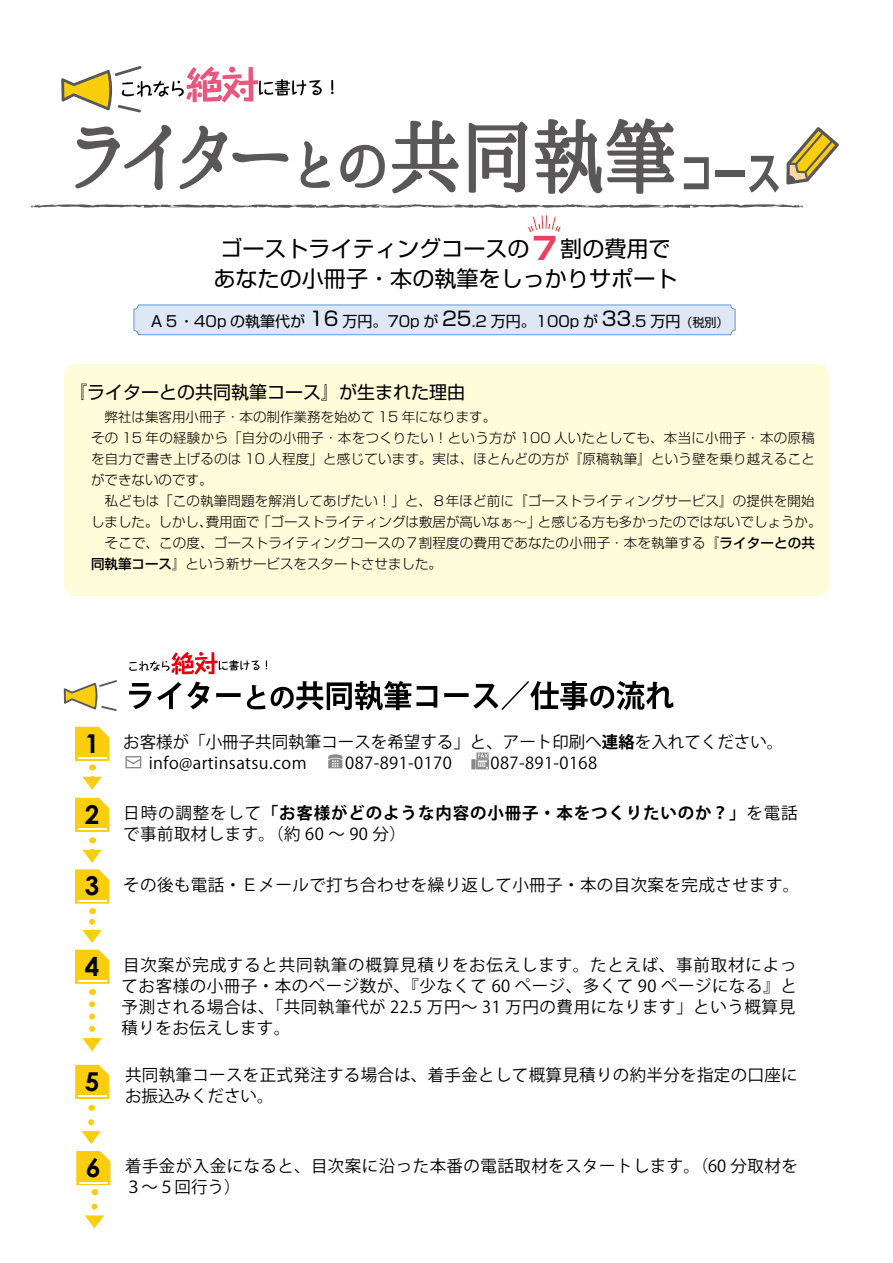
<style>
.page{position:relative;width:893px;height:1263px;background:#fff}
.page>*{position:absolute;margin:0;border:0;box-sizing:border-box;transform-origin:0 0}
.t1{font:700 25.95px "Century Gothic";color:#000}
.t2{font:italic 700 25.95px "Century Gothic";color:#000}
.t3{font:22.05px/29.7px "Shin Go Pro";color:#000;text-align:center}
.t4{font:18px "Shin Go Pro";color:#000}
.t5{font:16.5px/21px "Koz Go Pr 6 N";letter-spacing:.025em;color:#000}
.t6{font:16.5px/21px "Koz Go Pr 6 N";color:#000}
.t7{font:15px "Shin Go Pro";color:#000}
.t8{font:300 13.5px/21px "Shin Go Pro";letter-spacing:.015em;color:#000}
.s1{font-weight:700;font-size:30.6px;color:#e83f62}
.s2{font-size:19.5px}
.s3{font-size:12px}
.s4{font-weight:500}
.s5{font-weight:700}
</style>
<div class="page">
<div style="left:134px;top:305px;width:601px;height:30px;background:#dee7f5;border-radius:4px"></div>
<div style="left:134px;top:305px;width:601px;height:30px;border:1px solid #659ad2;border-radius:4px"></div>
<div style="left:64px;top:364px;width:765px;height:232px;background:#fffcd9;border-radius:13px"></div>
<svg style="left:75px;top:1065px;width:34px;height:34px"></svg>
<svg style="left:125px;top:756px;width:16px;height:12px"></svg>
<svg style="left:328px;top:754px;width:14px;height:14px"></svg>
<div style="left:471px;top:759px;width:5px;height:10px;background:#898989"></div>
<svg style="left:476px;top:752px;width:13px;height:17px"></svg>
<svg style="left:75px;top:727px;width:34px;height:63px"></svg>
<svg style="left:75px;top:798px;width:34px;height:65px"></svg>
<svg style="left:75px;top:869px;width:34px;height:45px"></svg>
<svg style="left:82px;top:922px;width:20px;height:21px"></svg>
<svg style="left:75px;top:950px;width:34px;height:45px"></svg>
<svg style="left:82px;top:1004px;width:20px;height:47px"></svg>
<svg style="left:76px;top:1151px;width:35px;height:44px"></svg>
<svg style="left:85px;top:1206px;width:19px;height:22px"></svg>
<svg style="left:81px;top:1122px;width:20px;height:22px"></svg>
<svg style="left:528px;top:215px;width:32px;height:17px"></svg>
<svg style="left:64px;top:680px;width:53px;height:31px"></svg>
<svg style="left:129px;top:682px;width:81px;height:27px"></svg>
<svg style="left:216px;top:693px;width:25px;height:5px"></svg>
<svg style="left:247px;top:685px;width:18px;height:24px"></svg>
<svg style="left:271px;top:681px;width:166px;height:29px"></svg>
<svg style="left:444px;top:681px;width:229px;height:29px"></svg>
<svg style="left:129px;top:652px;width:131px;height:23px"></svg>
<svg style="left:75px;top:124px;width:97px;height:66px"></svg>
<svg style="left:181px;top:125px;width:108px;height:65px"></svg>
<svg style="left:300px;top:120px;width:159px;height:74px"></svg>
<svg style="left:468px;top:118px;width:207px;height:76px"></svg>
<svg style="left:786px;top:127px;width:53px;height:58px"></svg>
<svg style="left:30px;top:204px;width:774px;height:4px"></svg>
<svg style="left:331px;top:80px;width:3px;height:14px"></svg>
<svg style="left:61px;top:66px;width:261px;height:46px"></svg>
<svg style="left:684px;top:157px;width:25px;height:32px"></svg>
<div style="left:715px;top:170px;width:30px;height:6px;background:#595757"></div>
<svg style="left:749px;top:156px;width:30px;height:37px"></svg>
<h2 class="t3" style="left:213px;top:231px;width:466px">ゴーストライティングコースの<span class="s1">７</span>割の費用であなたの小冊子・本の執筆をしっかりサポート</h2>
<p class="t7" style="left:149px;top:309px;width:581px">Ａ５・40p の執筆代が <span class="s2">16</span> 万円。70p が <span class="s2">25</span>.2 万円。100p が <span class="s2">33</span>.5 万円<span class="s3">（税別）</span></p>
<p class="t4" style="left:69px;top:378px;width:397px">『ライターとの共同執筆コース』が生まれた理由</p>
<p class="t8" style="left:91px;top:405px;width:732px">　弊社は集客用小冊子・本の制作業務を始めて 15 年になります。<br>その 15 年の経験から「自分の小冊子・本をつくりたい！という方が 100 人いたとしても、本当に小冊子・本の原稿を自力で書き上げるのは 10 人程度」と感じています。実は、ほとんどの方が『原稿執筆』という壁を乗り越えることができないのです。<br>　私どもは「この執筆問題を解消してあげたい！」と、８年ほど前に『ゴーストライティングサービス』の提供を開始しました。しかし、費用面で「ゴーストライティングは敷居が高いなぁ～」と感じる方も多かったのではないでしょうか。　そこで、この度、ゴーストライティングコースの７割程度の費用であなたの小冊子・本を執筆する『<span class="s4">ライターとの共同執筆コース』</span>という新サービスをスタートさせました。</p>
<h1 class="t1" style="left:85px;top:727px;width:16px">1</h1>
<h1 class="t1" style="left:85px;top:798px;width:16px">2</h1>
<h1 class="t1" style="left:85px;top:870px;width:16px">3</h1>
<p class="t6" style="left:123px;top:732px;width:662px">お客様が「小冊子共同執筆コースを希望する」と、アート印刷へ<span class="s5">連絡</span>を入れてください。　 info@artinsatsu.com</p>
<p class="t5" style="left:328px;top:753px;width:125px">　087-891-0170</p>
<p class="t5" style="left:474px;top:753px;width:125px">　087-891-0168</p>
<p class="t5" style="left:123px;top:803px;width:676px">日時の調整をして<span class="s5">「お客様がどのような内容の小冊子・本をつくりたいのか？」</span>を電話で事前取材します。（約 60 ～ 90 分）</p>
<p class="t5" style="left:123px;top:874px;width:678px">その後も電話・Ｅメールで打ち合わせを繰り返して小冊子・本の目次案を完成させます。</p>
<h1 class="t1" style="left:85px;top:950px;width:16px">4</h1>
<p class="t5" style="left:122px;top:955px;width:677px;text-align:justify">目次案が完成すると共同執筆の概算見積りをお伝えします。たとえば、事前取材によってお客様の小冊子・本のページ数が、『少なくて 60 ページ、多くて 90 ページになる』と予測される場合は、「共同執筆代が 22.5 万円～ 31 万円の費用になります」という概算見積りをお伝えします。</p>
<h1 class="t1" style="left:85px;top:1065px;width:16px">5</h1>
<p class="t5" style="left:125px;top:1064px;width:674px">共同執筆コースを正式発注する場合は、着手金として概算見積りの約半分を指定の口座にお振込みください。</p>
<h1 class="t2" style="left:86px;top:1151px;width:16px">6</h1>
<p class="t5" style="left:125px;top:1155px;width:674px">着手金が入金になると、目次案に沿った本番の電話取材をスタートします。（60 分取材を<br>３～５回行う）</p>
</div>
